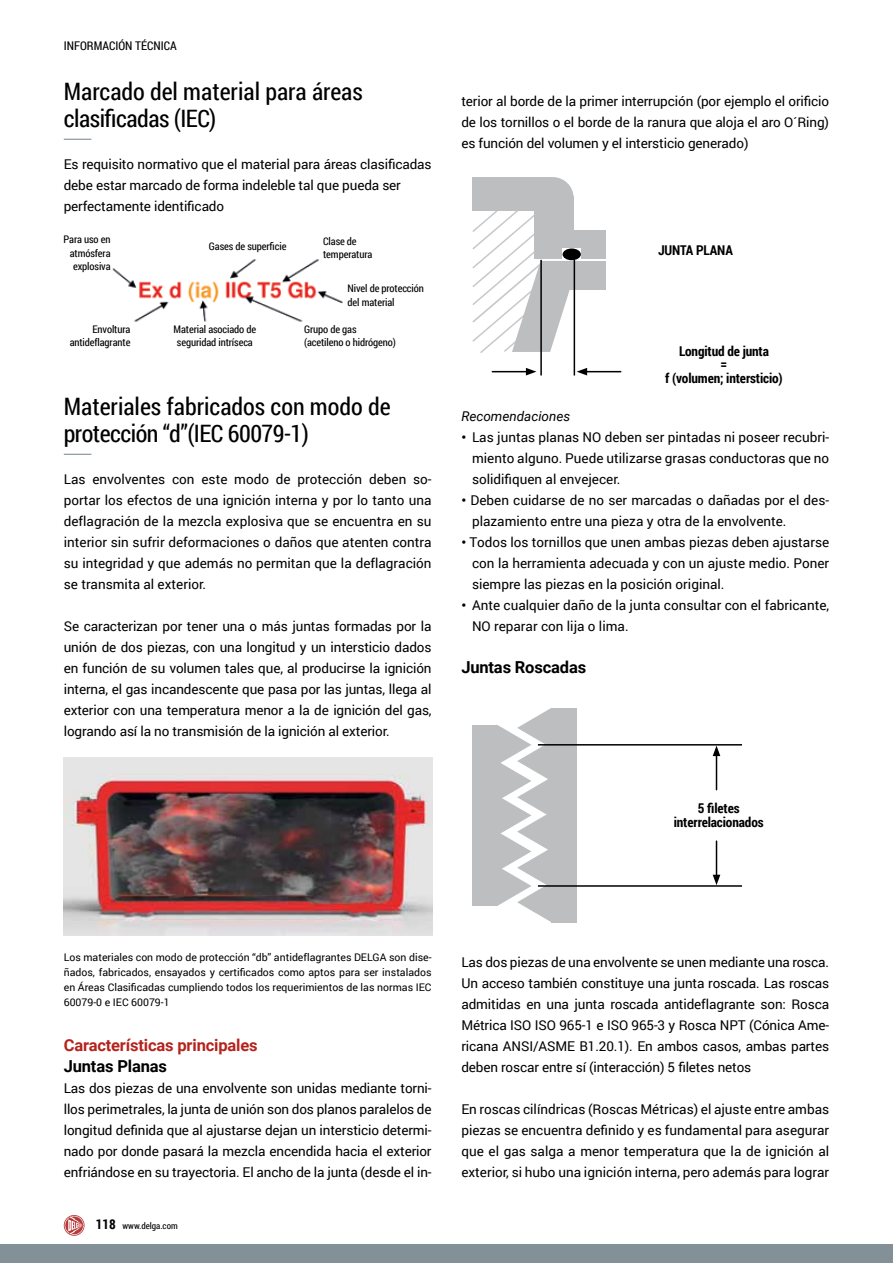
<style>
.page{position:relative;width:893px;height:1263px;background:#fff}
.page>*{position:absolute;margin:0;border:0;box-sizing:border-box;transform-origin:0 0}
.t1{font:24px/27px "Roboto Condensed";color:#000}
.t2{font:700 16.5px "Roboto";letter-spacing:-.01em;color:#000}
.t3{font:700 16.5px "Roboto";letter-spacing:-.01em;color:#b5231d}
.t4{font:13.5px/21px "Roboto";color:#000;text-align:justify}
.t5{font:700 13.5px/13.5px "Roboto Condensed";letter-spacing:-.01em;color:#000;text-align:center}
.t6{font:italic 13.5px "Roboto";color:#000}
.t7{font:12px "Roboto Condensed";color:#000}
.t8{font:10.5px/15px "Roboto";color:#000;text-align:justify}
.t9{font:10.5px/13.5px "Roboto Condensed";letter-spacing:-.01em;color:#000}
.t10{font:9px "Roboto Condensed";color:#000}
.s1{font-weight:700}
.s2{font-weight:700;font-size:13.5px}
</style>
<div class="page">
<svg style="left:63px;top:1215px;width:22px;height:21px"></svg>
<div style="left:0;top:1244px;width:893px;height:19px;background:#839097"></div>
<img style="left:64px;top:757px;width:369px;height:179px">
<svg style="left:64px;top:139px;width:27px;height:1px"></svg>
<svg style="left:64px;top:454px;width:27px;height:1px"></svg>
<img style="left:112px;top:259px;width:231px;height:63px">
<svg style="left:497px;top:708px;width:54px;height:214px"></svg>
<div style="left:472px;top:725px;width:25px;height:181px;background:#bcbec0"></div>
<div style="left:551px;top:708px;width:25px;height:214px;background:#bcbec0"></div>
<hr style="left:538px;top:744px;width:204px;height:1px;background:#000">
<hr style="left:538px;top:885px;width:204px;height:2px;background:#000">
<hr style="left:716px;top:754px;width:1px;height:36px;background:#000">
<svg style="left:713px;top:745px;width:7px;height:11px"></svg>
<hr style="left:716px;top:841px;width:1px;height:36px;background:#000">
<svg style="left:713px;top:875px;width:7px;height:10px"></svg>
<div style="left:554px;top:230px;width:51px;height:29px;background:#bcbec0"></div>
<div style="left:541px;top:261px;width:64px;height:29px;background:#bcbec0"></div>
<svg style="left:472px;top:177px;width:105px;height:178px"></svg>
<div style="left:532px;top:177px;width:42px;height:42px;background:#bcbec0;border-radius:50%"></div>
<svg style="left:563px;top:248px;width:18px;height:11px"></svg>
<hr style="left:585px;top:371px;width:36px;height:1px;background:#000">
<svg style="left:577px;top:368px;width:10px;height:7px"></svg>
<hr style="left:492px;top:371px;width:36px;height:1px;background:#000">
<svg style="left:526px;top:368px;width:10px;height:7px"></svg>
<hr style="left:574px;top:260px;width:1px;height:115px;background:#000">
<hr style="left:540px;top:260px;width:2px;height:115px;background:#000">
<div style="left:563px;top:248px;width:18px;height:12px;background:#000;border-radius:50%"></div>
<p class="t7" style="left:64px;top:37px;width:114px">INFORMACIÓN TÉCNICA</p>
<h1 class="t1" style="left:64px;top:77px;width:301px">Marcado del material para áreas clasificadas (IEC)</h1>
<p class="t4" style="left:64px;top:153px;width:369px;text-align:left">Es requisito normativo que el material para áreas clasificadas debe estar marcado de forma indeleble tal que pueda ser perfectamente identificado</p>
<p class="t9" style="left:64px;top:232px;width:48px;text-align:right">Para uso en atmósfera explosiva</p>
<p class="t9" style="left:323px;top:234px;width:51px">Clase de temperatura</p>
<p class="t9" style="left:209px;top:239px;width:79px">Gases de superficie</p>
<p class="t9" style="left:70px;top:322px;width:62px;text-align:right">Envoltura antideflagrante</p>
<p class="t9" style="left:174px;top:322px;width:84px;text-align:center">Material asociado de seguridad intríseca</p>
<p class="t9" style="left:348px;top:281px;width:78px">Nivel de protección del material</p>
<p class="t9" style="left:304px;top:322px;width:93px">Grupo de gas (acetileno o hidrógeno)</p>
<h1 class="t1" style="left:64px;top:392px;width:328px">Materiales fabricados con modo de protección “d”(IEC 60079-1)</h1>
<p class="t4" style="left:64px;top:468px;width:369px">Las envolventes con este modo de protección deben so&shy;portar los efectos de una ignición interna y por lo tanto una deflagración de la mezcla explosiva que se encuentra en su interior sin sufrir deformaciones o daños que atenten contra su integridad y que además no permitan que la deflagración se transmita al exterior.</p>
<p class="t4" style="left:64px;top:615px;width:369px">Se caracterizan por tener una o más juntas formadas por la unión de dos piezas, con una longitud y un intersticio dados en función de su volumen tales que, al producirse la ignición interna, el gas incandescente que pasa por las juntas, llega al exterior con una temperatura menor a la de ignición del gas, logrando así la no transmisión de la ignición al exterior.</p>
<p class="t4" style="left:461px;top:90px;width:369px">terior al borde de la primer interrupción (por ejemplo el orificio de los tornillos o el borde de la ranura que aloja el aro O´Ring) es función del volumen y el intersticio generado)</p>
<p class="t5" style="left:658px;top:243px;width:76px">JUNTA PLANA</p>
<p class="t5" style="left:665px;top:344px;width:119px">Longitud de junta<br>=<br>f (volumen; intersticio)</p>
<p class="t6" style="left:461px;top:407px;width:110px">Recomendaciones</p>
<p class="t4" style="left:472px;top:426px;width:359px;text-indent:-11px"><span class="s1">•</span> Las juntas planas NO deben ser pintadas ni poseer recubri&shy;miento alguno. Puede utilizarse grasas conductoras que no solidifiquen al envejecer.</p>
<p class="t4" style="left:472px;top:489px;width:359px;text-indent:-11px"><span class="s1">•</span> Deben cuidarse de no ser marcadas o dañadas por el des&shy;plazamiento entre una pieza y otra de la envolvente.</p>
<p class="t4" style="left:472px;top:531px;width:359px;text-indent:-11px"><span class="s1">•</span> Todos los tornillos que unen ambas piezas deben ajustarse con la herramienta adecuada y con un ajuste medio. Poner siempre las piezas en la posición original.</p>
<p class="t4" style="left:472px;top:594px;width:359px;text-indent:-11px"><span class="s1">•</span> Ante cualquier daño de la junta consultar con el fabricante,<br>NO reparar con lija o lima.</p>
<p class="t2" style="left:461px;top:656px;width:126px">Juntas Roscadas</p>
<p class="t5" style="left:674px;top:801px;width:91px">5 filetes interrelacionados</p>
<p class="t8" style="left:64px;top:949px;width:369px">Los materiales con modo de protección “db” antideflagrantes DELGA son dise&shy;ñados, fabricados, ensayados y certificados como aptos para ser instalados en Áreas Clasificadas cumpliendo todos los requerimientos de las normas IEC 60079-0 e IEC 60079-1</p>
<p class="t3" style="left:64px;top:1034px;width:195px">Características principales</p>
<p class="t2" style="left:64px;top:1055px;width:105px">Juntas Planas</p>
<p class="t4" style="left:64px;top:1077px;width:369px">Las dos piezas de una envolvente son unidas mediante torni&shy;llos perimetrales, la junta de unión son dos planos paralelos de longitud definida que al ajustarse dejan un intersticio determi&shy;nado por donde pasará la mezcla encendida hacia el exterior enfriándose en su trayectoria. El ancho de la junta (desde el in-</p>
<p class="t10" style="left:96px;top:1219px;width:84px"><span class="s2">118</span> www.delga.com</p>
<p class="t4" style="left:461px;top:951px;width:369px">Las dos piezas de una envolvente se unen mediante una rosca.<br>Un acceso también constituye una junta roscada. Las roscas admitidas en una junta roscada antideflagrante son: Rosca Métrica ISO ISO 965-1 e ISO 965-3 y Rosca NPT (Cónica Ame&shy;ricana ANSI/ASME B1.20.1). En ambos casos, ambas partes deben roscar entre sí (interacción) 5 filetes netos</p>
<p class="t4" style="left:461px;top:1098px;width:369px">En roscas cilíndricas (Roscas Métricas) el ajuste entre ambas piezas se encuentra definido y es fundamental para asegurar que el gas salga a menor temperatura que la de ignición al exterior, si hubo una ignición interna, pero además para lograr</p>
</div>
